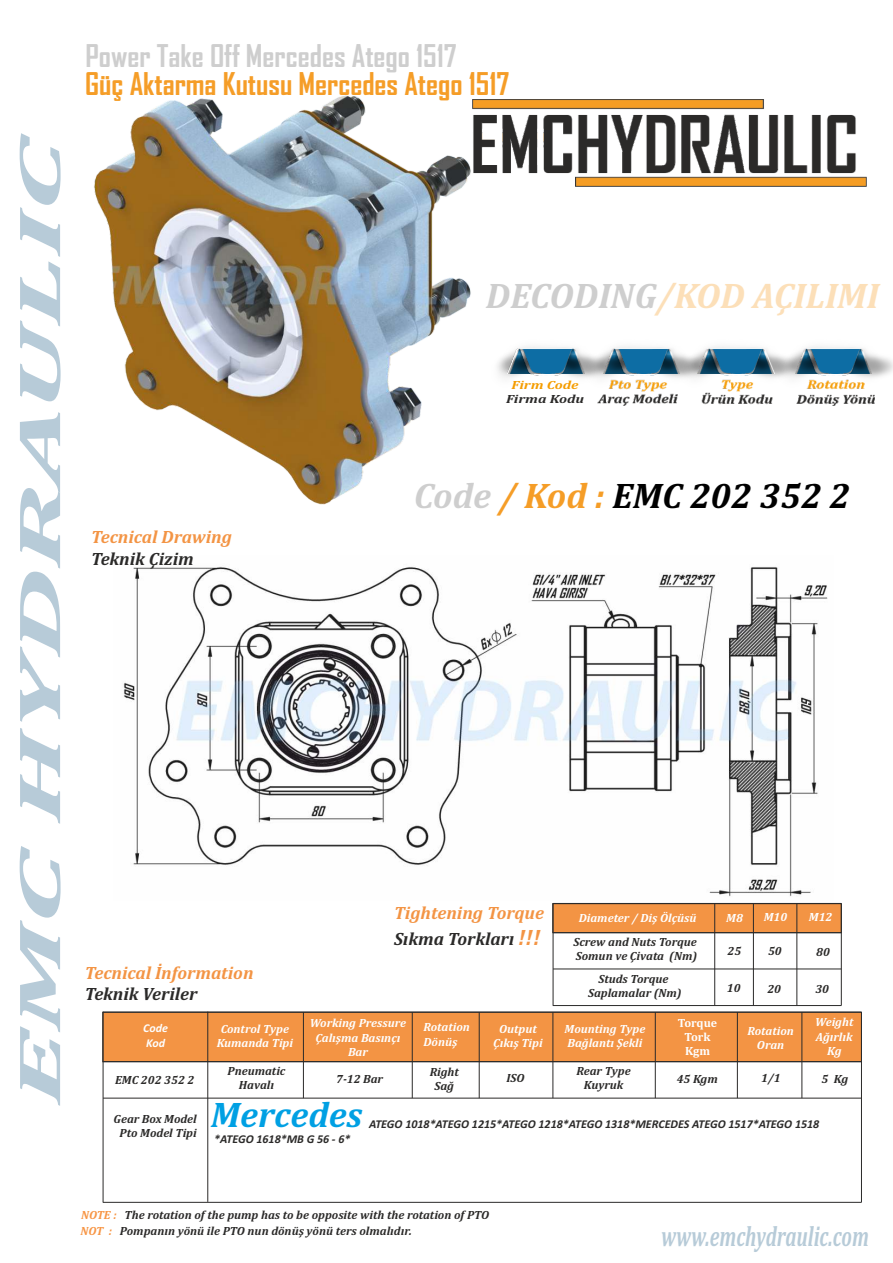
<style>
.page{position:relative;width:893px;height:1263px;background:#fff}
.page>*{position:absolute;margin:0;border:0;box-sizing:border-box;transform-origin:0 0}
.t1{font:italic 700 60px "Cambria";color:#b7cbd8;scale:2.18 1}
.t2{font:italic 700 36px "Cambria";color:#000}
.t3{font:italic 700 36px "Cambria";color:#fcdfb8}
.t4{font:italic 700 36px "Cambria";color:#00a0e3}
.t5{font:700 30px "Agency FB";color:#f59d27}
.t6{font:700 30px "Agency FB";color:#cecece}
.t7{font:italic 700 28.5px "Cambria";color:#b7cbd8;scale:.68 1}
.t8{font:italic 700 18px/25.3px "Cambria";color:#f39444}
.t9{font:italic 700 18px "Cambria";color:#2b2a29}
.t10{font:italic 700 12px/14.1px "Cambria";color:#2b2a29;text-align:center}
.t11{font:italic 700 12px/14.1px "Cambria";color:#fefefe;text-align:center}
.t12{font:italic 700 12px "Calibri";color:#2b2a29}
.t13{font:italic 700 12px "Cambria";color:#fff}
.t14{font:700 12px/14.1px "Cambria";color:#fefefe;text-align:center}
.t15{font:italic 700 12px "Cambria";color:#2b2a29;scale:1.23 1}
.t16{font:italic 700 12px "Cambria";color:#f59d00;scale:1.23 1}
.t17{font:italic 700 12px/14.7px "Calibri";color:#fefefe}
.s1{color:#cecece}
.s2{color:#f59d27}
.s3{color:#2b2a29}
.s4{font-size:22.5px}
.s5{color:#f79646}
</style>
<div class="page">
<img style="left:94px;top:95px;width:401px;height:410px">
<img style="left:123px;top:566px;width:705px;height:331px">
<img style="left:472px;top:100px;width:394px;height:86px">
<img style="left:597px;top:391px;width:277px;height:14px">
<img style="left:486px;top:336px;width:95px;height:55px">
<img style="left:519px;top:375px;width:55px;height:1px">
<img style="left:519px;top:374px;width:55px;height:1px">
<img style="left:508px;top:349px;width:73px;height:25px">
<img style="left:523px;top:349px;width:50px;height:24px">
<img style="left:581px;top:346px;width:95px;height:45px">
<img style="left:614px;top:375px;width:55px;height:1px">
<img style="left:614px;top:374px;width:55px;height:1px">
<img style="left:603px;top:349px;width:73px;height:25px">
<img style="left:618px;top:349px;width:50px;height:24px">
<img style="left:676px;top:346px;width:97px;height:45px">
<img style="left:697px;top:349px;width:1px;height:25px">
<img style="left:709px;top:375px;width:54px;height:1px">
<img style="left:708px;top:374px;width:55px;height:1px">
<img style="left:698px;top:349px;width:75px;height:25px">
<img style="left:712px;top:349px;width:50px;height:24px">
<img style="left:773px;top:346px;width:120px;height:44px">
<img style="left:871px;top:349px;width:1px;height:25px">
<img style="left:806px;top:375px;width:55px;height:1px">
<img style="left:806px;top:374px;width:55px;height:1px">
<img style="left:795px;top:349px;width:76px;height:25px">
<img style="left:810px;top:349px;width:50px;height:24px">
<div style="left:552px;top:903px;width:289px;height:30px;background:#f39444"></div>
<hr style="left:553px;top:1005px;width:288px;height:1px;background:#2b2a29">
<hr style="left:553px;top:968px;width:288px;height:1px;background:#2b2a29">
<hr style="left:553px;top:932px;width:288px;height:1px;background:#2b2a29">
<hr style="left:553px;top:903px;width:288px;height:1px;background:#2b2a29">
<hr style="left:553px;top:903px;width:1px;height:102px;background:#2b2a29">
<hr style="left:714px;top:903px;width:1px;height:102px;background:#2b2a29">
<hr style="left:753px;top:903px;width:1px;height:102px;background:#2b2a29">
<hr style="left:796px;top:903px;width:1px;height:102px;background:#2b2a29">
<hr style="left:841px;top:903px;width:1px;height:102px;background:#2b2a29">
<div style="left:102px;top:1011px;width:760px;height:51px;background:#f39444"></div>
<hr style="left:103px;top:1202px;width:758px;height:1px;background:#2b2a29">
<hr style="left:103px;top:1098px;width:758px;height:1px;background:#2b2a29">
<hr style="left:103px;top:1061px;width:758px;height:1px;background:#2b2a29">
<hr style="left:103px;top:1012px;width:758px;height:1px;background:#2b2a29">
<hr style="left:103px;top:1012px;width:1px;height:190px;background:#2b2a29">
<hr style="left:207px;top:1012px;width:1px;height:190px;background:#2b2a29">
<hr style="left:303px;top:1012px;width:1px;height:86px;background:#2b2a29">
<hr style="left:412px;top:1012px;width:1px;height:86px;background:#2b2a29">
<hr style="left:479px;top:1012px;width:1px;height:86px;background:#2b2a29">
<hr style="left:552px;top:1012px;width:1px;height:86px;background:#2b2a29">
<hr style="left:655px;top:1012px;width:1px;height:86px;background:#2b2a29">
<hr style="left:737px;top:1012px;width:1px;height:86px;background:#2b2a29">
<hr style="left:801px;top:1012px;width:1px;height:86px;background:#2b2a29">
<hr style="left:861px;top:1012px;width:1px;height:190px;background:#2b2a29">
<h1 class="t1" style="left:13px;top:413px;width:130px;rotate:-90deg">ULIC</h1>
<h1 class="t1" style="left:13px;top:1106px;width:326px;rotate:-90deg">EMC HYDRA</h1>
<h3 class="t6" style="left:85px;top:44px;width:373px">Power Take Off Mercedes Atego 1517</h3>
<h3 class="t5" style="left:85px;top:72px;width:426px">Güç Aktarma Kutusu Mercedes Atego 1517</h3>
<h2 class="t3" style="left:486px;top:280px;width:395px"><span class="s1">DECODING</span>/KOD AÇILIMI</h2>
<p class="t16" style="left:512px;top:379px;width:56px">Firm Code</p>
<p class="t15" style="left:506px;top:394px;width:65px">Firma Kodu</p>
<h3 class="t8" style="left:91px;top:526px;width:142px">Tecnical Drawing</h3>
<h3 class="t9" style="left:91px;top:550px;width:104px">Teknik Çizim</h3>
<h3 class="t8" style="left:85px;top:961px;width:170px">Tecnical İnformation</h3>
<h3 class="t9" style="left:85px;top:986px;width:114px">Teknik Veriler</h3>
<h2 class="t2" style="left:414px;top:480px;width:438px"><span class="s1">Code</span> <span class="s2">/ Kod :</span> EMC 202 352 2</h2>
<h3 class="t8" style="left:394px;top:901px;width:151px">Tightening Torque<br><span class="s3">Sıkma Torkları</span> <span class="s4">!!!</span></h3>
<p class="t13" style="left:579px;top:912px;width:119px">Diameter / Diş Ölçüsü</p>
<p class="t11" style="left:726px;top:911px;width:18px">M8</p>
<p class="t11" style="left:764px;top:911px;width:25px">M10</p>
<p class="t11" style="left:809px;top:911px;width:25px">M12</p>
<p class="t10" style="left:816px;top:945px;width:15px">80</p>
<p class="t10" style="left:573px;top:935px;width:125px;text-align:left">Screw and Nuts Torque<br>Somun ve Çivata (Nm)</p>
<p class="t10" style="left:588px;top:972px;width:95px">Studs Torque<br>Saplamalar (Nm)</p>
<p class="t10" style="left:728px;top:944px;width:15px">25</p>
<p class="t10" style="left:768px;top:945px;width:15px">50</p>
<p class="t10" style="left:727px;top:981px;width:15px">10</p>
<p class="t10" style="left:767px;top:982px;width:15px">20</p>
<p class="t10" style="left:815px;top:982px;width:15px">30</p>
<p class="t11" style="left:423px;top:1021px;width:48px;text-align:left">Rotation<br>Dönüş</p>
<p class="t11" style="left:493px;top:1022px;width:51px">Output<br>Çıkış Tipi</p>
<p class="t14" style="left:678px;top:1016px;width:41px">Torque<br>Tork<br>Kgm</p>
<p class="t11" style="left:747px;top:1024px;width:48px">Rotation<br>Oran</p>
<p class="t11" style="left:815px;top:1016px;width:40px">Weight<br>Ağırlık<br>Kg</p>
<p class="t10" style="left:430px;top:1065px;width:31px">Right<br>Sağ</p>
<p class="t10" style="left:506px;top:1072px;width:20px">ISO</p>
<p class="t10" style="left:677px;top:1072px;width:43px">45 Kgm</p>
<p class="t10" style="left:761px;top:1072px;width:21px">1/1</p>
<p class="t10" style="left:822px;top:1073px;width:28px">5 Kg</p>
<p class="t12" style="left:369px;top:1119px;width:452px">ATEGO 1018*ATEGO 1215*ATEGO 1218*ATEGO 1318*MERCEDES ATEGO 1517*ATEGO 1518</p>
<p class="t17" style="left:143px;top:1021px;width:26px">Code<br>Kod</p>
<p class="t11" style="left:217px;top:1023px;width:78px">Control Type<br>Kumanda Tipi</p>
<p class="t11" style="left:310px;top:1017px;width:98px">Working Pressure<br>Çalışma Basınçı<br>Bar</p>
<p class="t10" style="left:115px;top:1073px;width:81px">EMC 202 352 2</p>
<p class="t10" style="left:114px;top:1113px;width:85px">Gear Box Model<br>Pto Model Tipi</p>
<p class="t11" style="left:565px;top:1023px;width:82px;text-align:left">Mounting Type<br>Bağlantı Şekli</p>
<p class="t10" style="left:576px;top:1065px;width:56px">Rear Type<br>Kuyruk</p>
<p class="t10" style="left:228px;top:1064px;width:59px">Pneumatic<br>Havalı</p>
<p class="t10" style="left:336px;top:1073px;width:48px">7-12 Bar</p>
<h2 class="t4" style="left:211px;top:1099px;width:153px">Mercedes</h2>
<p class="t12" style="left:214px;top:1134px;width:138px">*ATEGO 1618*MB G 56 - 6*</p>
<p class="t10" style="left:81px;top:1208px;width:410px;line-height:15.8px;text-align:left"><span class="s5">NOTE :</span> The rotation of the pump has to be opposite with the rotation of PTO<br><span class="s5">NOT :</span> Pompanın yönü ile PTO nun dönüş yönü ters olmalıdır.</p>
<h3 class="t7" style="left:661px;top:1224px;width:307px">www.emchydraulic.com</h3>
</div>
